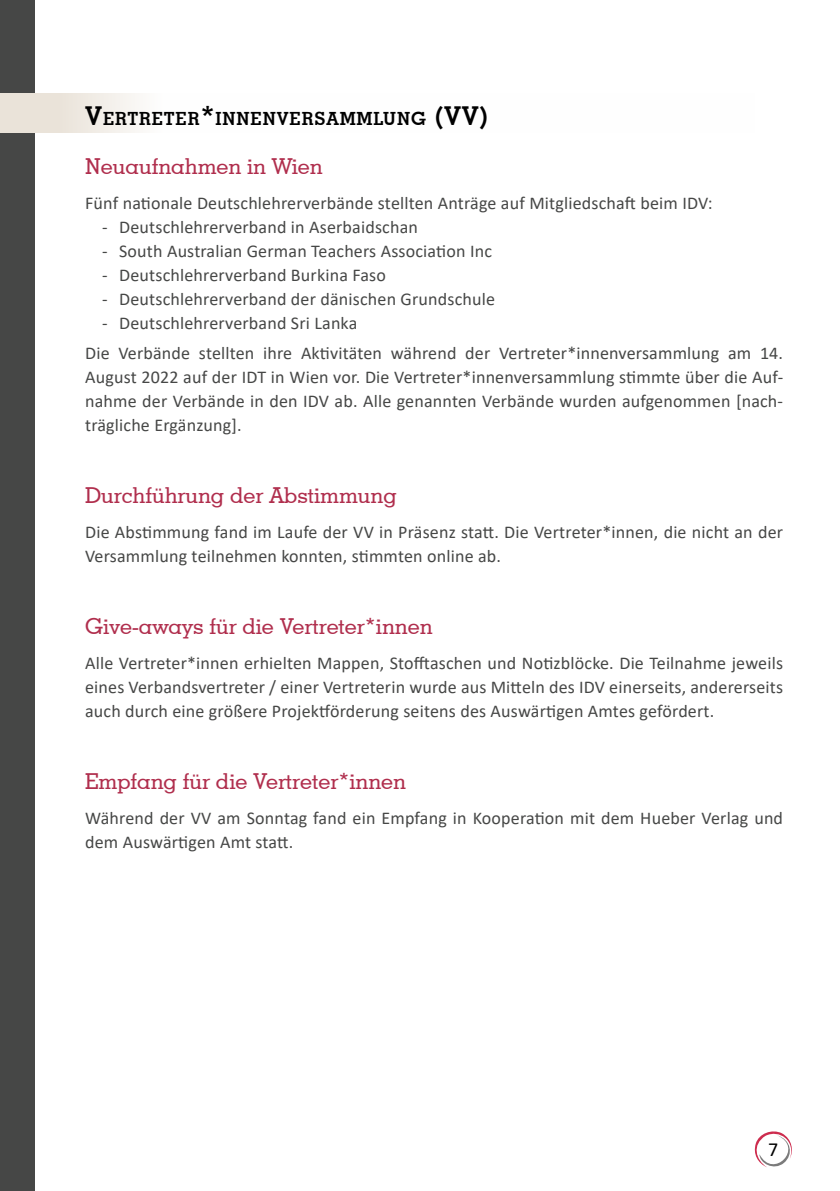
<style>
.page{position:relative;width:840px;height:1191px;background:#fff}
.page>*{position:absolute;margin:0;border:0;box-sizing:border-box;transform-origin:0 0}
.t1{font:500 22px "Geometric Slab 703 BT";color:#b02e4d}
.t2{font:20px "Calibri";color:#000}
.t3{font:700 18.2px "Geometric Slab 703 BT";letter-spacing:.045em;color:#000}
.t4{font:18px/24px "Calibri";letter-spacing:.01em;color:#464746}
.s1{font-size:26px}
</style>
<div class="page">
<svg style="left:754px;top:1131px;width:37px;height:36px"></svg>
<div style="left:0;top:0;width:34px;height:1191px;background:#464746"></div>
<hr style="left:0;top:0;width:1px;height:1191px;background:#eae3d9">
<svg style="left:1px;top:94px;width:136px;height:39px;background:#eee8e0"></svg>
<p class="t3" style="left:85px;top:107px;width:404px"><span class="s1">V</span>ERTRETER<span class="s1">*</span>INNENVERSAMMLUNG <span class="s1">(VV)</span></p>
<p class="t1" style="left:85px;top:153px;width:239px">Neuaufnahmen in Wien</p>
<p class="t4" style="left:85px;top:191px;width:628px">Fünf nationale Deutschlehrerverbände stellten Anträge auf Mitgliedschaft beim IDV:</p>
<p class="t4" style="left:102px;top:215px;width:317px">- Deutschlehrerverband in Aserbaidschan</p>
<p class="t4" style="left:102px;top:239px;width:391px">- South Australian German Teachers Association Inc</p>
<p class="t4" style="left:102px;top:263px;width:285px">- Deutschlehrerverband Burkina Faso</p>
<p class="t4" style="left:102px;top:287px;width:394px">- Deutschlehrerverband der dänischen Grundschule</p>
<p class="t4" style="left:85px;top:308px;width:699px;line-height:29.6px;text-indent:17px">- Deutschlehrerverband Sri Lanka<br>Die Verbände stellten ihre Aktivitäten während der Vertreter*innenversammlung am 14.</p>
<p class="t4" style="left:85px;top:364px;width:699px;text-align:justify">August 2022 auf der IDT in Wien vor. Die Vertreter*innenversammlung stimmte über die Auf&shy;nahme der Verbände in den IDV ab. Alle genannten Verbände wurden aufgenommen [nach&shy;trägliche Ergänzung].</p>
<p class="t1" style="left:85px;top:481px;width:313px">Durchführung der Abstimmung</p>
<p class="t4" style="left:85px;top:519px;width:699px">Die Abstimmung fand im Laufe der VV in Präsenz statt. Die Vertreter*innen, die nicht an der<br>Versammlung teilnehmen konnten, stimmten online ab.</p>
<p class="t1" style="left:85px;top:612px;width:348px">Give-aways für die Vertreter*innen</p>
<p class="t4" style="left:85px;top:650px;width:699px;text-align:justify">Alle Vertreter*innen erhielten Mappen, Stofftaschen und Notizblöcke. Die Teilnahme jeweils eines Verbandsvertreter / einer Vertreterin wurde aus Mitteln des IDV einerseits, andererseits auch durch eine größere Projektförderung seitens des Auswärtigen Amtes gefördert.</p>
<p class="t1" style="left:85px;top:767px;width:322px">Empfang für die Vertreter*innen</p>
<p class="t4" style="left:85px;top:806px;width:699px">Während der VV am Sonntag fand ein Empfang in Kooperation mit dem Hueber Verlag und dem Auswärtigen Amt statt.</p>
<p class="t2" style="left:767px;top:1135px;width:12px">7</p>
</div>
